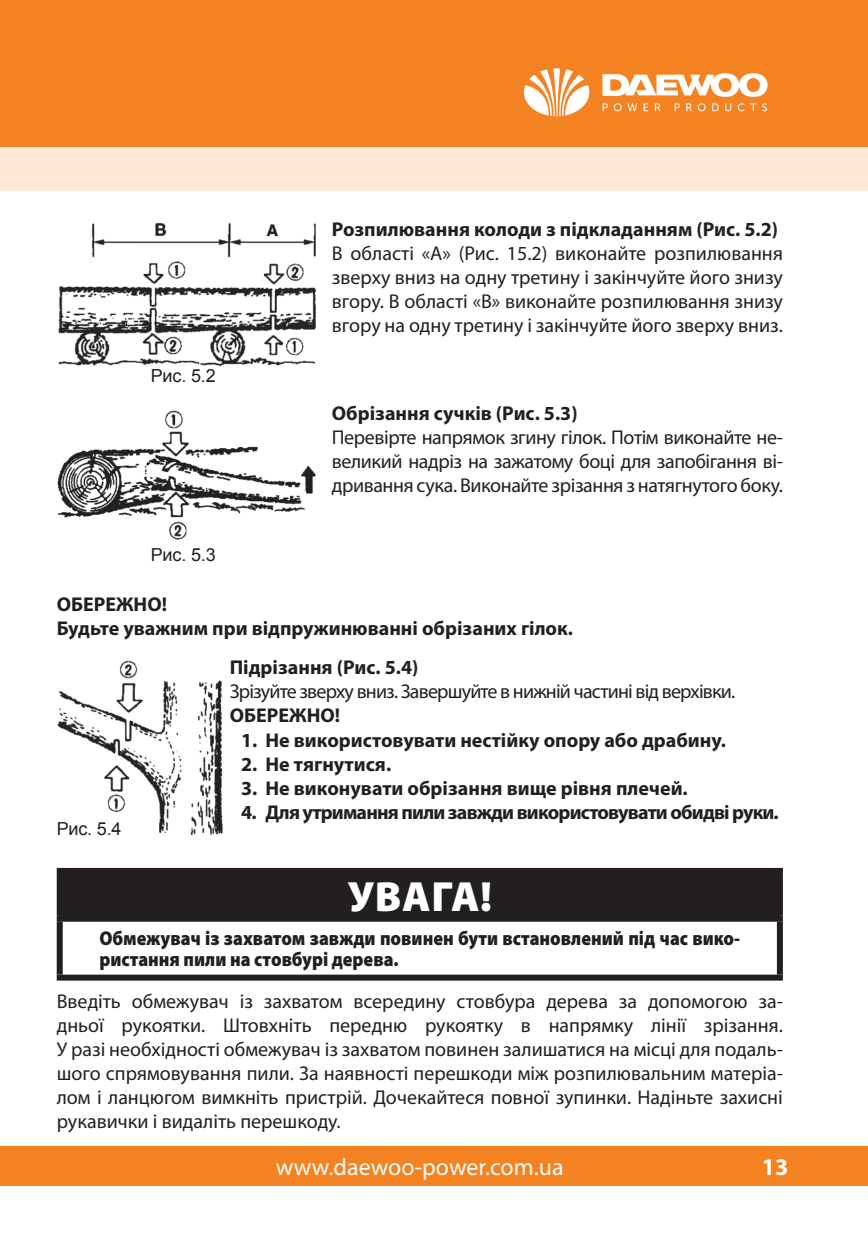
<style>
.page{position:relative;width:868px;height:1248px;background:#fff}
.page>*{position:absolute;margin:0;border:0;box-sizing:border-box;transform-origin:0 0}
.t1{font:900 42.4px "Myriad Pro";letter-spacing:.02em;color:#fff}
.t2{font:24px "Myriad Pro";color:#fff}
.t3{font:700 24px "Myriad Pro";color:#fff}
.t4{font:20px/24px "Myriad Pro";letter-spacing:-.02em;color:#231f20;text-align:justify}
.t5{font:700 20px/24px "Myriad Pro";color:#231f20}
.t6{font:900 20px/21.2px "Myriad Pro";color:#231f20;scale:.9 1}
.t7{font:20px "Myriad Pro";letter-spacing:-.04em;color:#231f20}
.t8{font:700 20px "Myriad Pro";letter-spacing:-.04em;color:#231f20}
.t9{font:18px "Arial";letter-spacing:-.01em;color:#231f20}
</style>
<div class="page">
<div style="left:0;top:0;width:867px;height:147px;background:#f58220"></div>
<svg style="left:524px;top:68px;width:65px;height:48px"></svg>
<svg style="left:602px;top:73px;width:165px;height:24px"></svg>
<svg style="left:602px;top:103px;width:5px;height:8px"></svg>
<svg style="left:613px;top:103px;width:8px;height:8px"></svg>
<svg style="left:627px;top:103px;width:10px;height:8px"></svg>
<svg style="left:643px;top:103px;width:5px;height:8px"></svg>
<svg style="left:654px;top:103px;width:6px;height:8px"></svg>
<svg style="left:674px;top:103px;width:5px;height:8px"></svg>
<svg style="left:686px;top:103px;width:5px;height:8px"></svg>
<svg style="left:697px;top:103px;width:8px;height:8px"></svg>
<svg style="left:712px;top:103px;width:6px;height:8px"></svg>
<svg style="left:725px;top:103px;width:6px;height:8px"></svg>
<svg style="left:737px;top:103px;width:7px;height:8px"></svg>
<svg style="left:750px;top:103px;width:6px;height:8px"></svg>
<svg style="left:762px;top:103px;width:5px;height:8px"></svg>
<div style="left:0;top:1145px;width:867px;height:40px;background:#f58220"></div>
<div style="left:0;top:147px;width:867px;height:44px;background:#fee9d5"></div>
<img style="left:58px;top:223px;width:258px;height:143px">
<img style="left:57px;top:410px;width:259px;height:130px">
<img style="left:57px;top:660px;width:166px;height:175px">
<div style="left:60px;top:870px;width:719px;height:48px;background:#231f20"></div>
<div style="left:57px;top:867px;width:725px;height:6px;background:#231f20"></div>
<div style="left:57px;top:873px;width:6px;height:42px;background:#231f20"></div>
<div style="left:776px;top:873px;width:6px;height:42px;background:#231f20"></div>
<div style="left:57px;top:915px;width:725px;height:6px;background:#231f20"></div>
<div style="left:57px;top:921px;width:6px;height:53px;background:#231f20"></div>
<div style="left:776px;top:921px;width:6px;height:53px;background:#231f20"></div>
<div style="left:57px;top:974px;width:725px;height:6px;background:#231f20"></div>
<p class="t9" style="left:151px;top:364px;width:66px">Рис. 5.2</p>
<p class="t9" style="left:151px;top:542px;width:66px">Рис. 5.3</p>
<p class="t5" style="left:332px;top:217px;width:447px">Розпилювання колоди з підкладанням (Рис. 5.2)</p>
<p class="t4" style="left:332px;top:241px;width:452px">В області «А» (Рис. 15.2) виконайте розпилювання зверху вниз на одну третину і закінчуйте його знизу вгору. В області «В» виконайте розпилювання знизу вгору на одну третину і закінчуйте його зверху вниз.</p>
<p class="t5" style="left:332px;top:401px;width:247px">Обрізання сучків (Рис. 5.3)</p>
<p class="t4" style="left:332px;top:425px;width:452px">Перевірте напрямок згину гілок. Потім виконайте не&shy;великий надріз на зажатому боці для запобігання ві&shy;дривання сука. Виконайте зрізання з натягнутого боку.</p>
<p class="t5" style="left:57px;top:591px;width:517px">ОБЕРЕЖНО!<br>Будьте уважним при відпружинюванні обрізаних гілок.</p>
<p class="t9" style="left:57px;top:816px;width:66px">Рис. 5.4</p>
<p class="t5" style="left:230px;top:655px;width:190px">Підрізання (Рис. 5.4)</p>
<p class="t7" style="left:230px;top:679px;width:507px">Зрізуйте зверху вниз. Завершуйте в нижній частині від верхівки.</p>
<p class="t5" style="left:230px;top:703px;width:112px">ОБЕРЕЖНО!</p>
<p class="t5" style="left:241px;top:727px;width:486px">1. Не використовувати нестійку опору або драбину.</p>
<p class="t5" style="left:241px;top:751px;width:151px">2. Не тягнутися.</p>
<p class="t5" style="left:241px;top:775px;width:448px">3. Не виконувати обрізання вище рівня плечей.</p>
<p class="t8" style="left:241px;top:798px;width:539px">4. Для утримання пили завжди використовувати обидві руки.</p>
<h1 class="t1" style="left:348px;top:868px;width:146px">УВАГА!</h1>
<p class="t6" style="left:99px;top:926px;width:713px">Обмежувач із захватом завжди повинен бути встановлений під час вико&shy;ристання пили на стовбурі дерева.</p>
<p class="t4" style="left:57px;top:988px;width:727px">Введіть обмежувач із захватом всередину стовбура дерева за допомогою за&shy;дньої рукоятки. Штовхніть передню рукоятку в напрямку лінії зрізання.<br>У разі необхідності обмежувач із захватом повинен залишатися на місці для подаль&shy;шого спрямовування пили. За наявності перешкоди між розпилювальним матеріа&shy;лом і ланцюгом вимкніть пристрій. Дочекайтеся повної зупинки. Надіньте захисні рукавички і видаліть перешкоду.</p>
<p class="t2" style="left:276px;top:1151px;width:289px">www.daewoo-power.com.ua</p>
<p class="t3" style="left:761px;top:1150px;width:28px">13</p>
</div>
